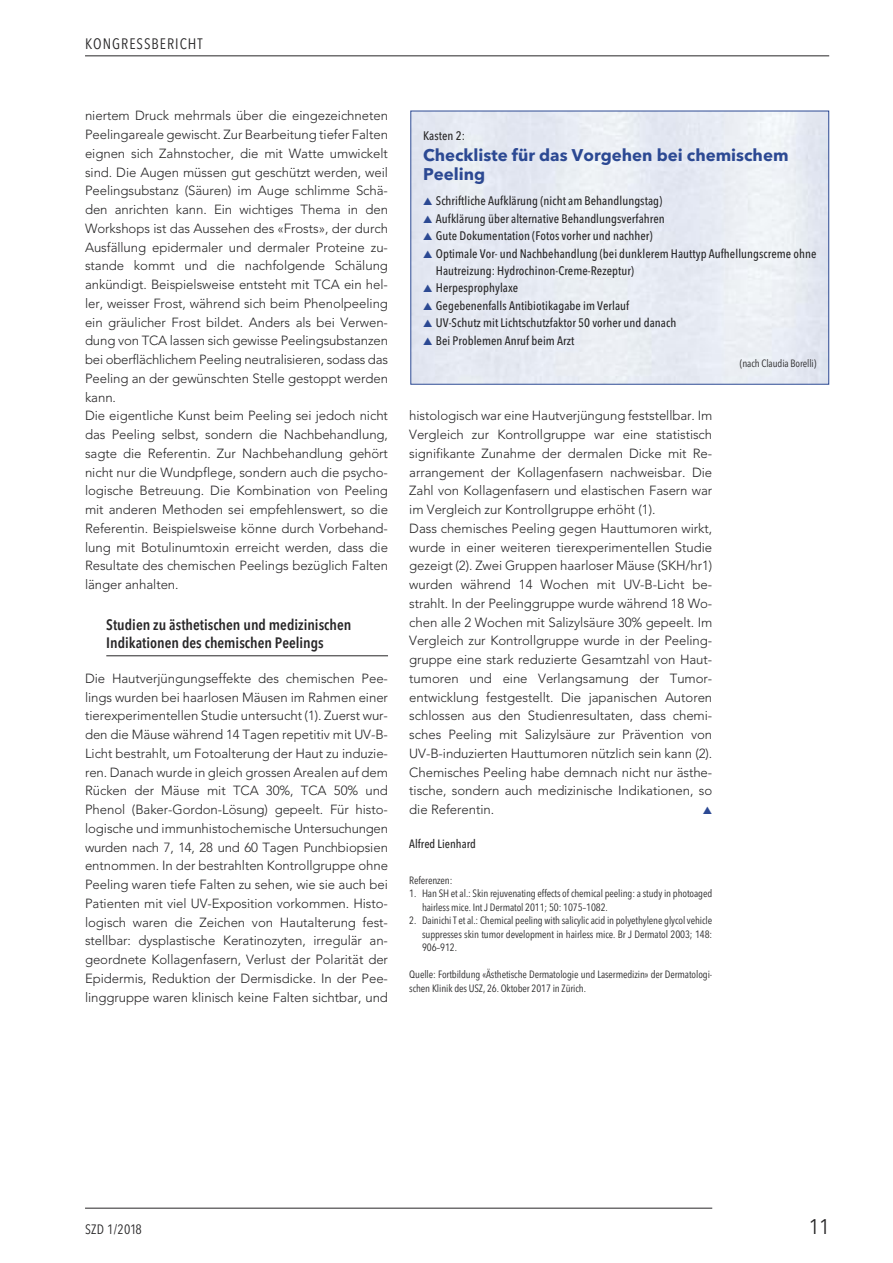
<style>
.page{position:relative;width:893px;height:1263px;background:#fff}
.page>*{position:absolute;margin:0;border:0;box-sizing:border-box;transform-origin:0 0}
.t1{font:21px "Avenir Next Condensed";color:#272627}
.t2{font:700 16.8px/19.5px "Avenir Next";color:#2c4993}
.t3{font:600 15px/18.8px "Avenir Next Condensed";color:#272627}
.t4{font:15px "Avenir Next Condensed";letter-spacing:.065em;color:#272627}
.t5{font:13.5px "Avenir Next Condensed";letter-spacing:.02em;color:#272627}
.t6{font:300 13.2px/18.8px "Avenir";letter-spacing:-.005em;color:#272627}
.t7{font:500 12.3px/16.5px "Avenir Next Condensed";letter-spacing:.005em;color:#272627}
.t8{font:500 12px "Avenir Next Condensed";color:#272627}
.t9{font:10.5px/13.5px "Avenir Next Condensed";letter-spacing:-.01em;color:#272627}
.s1{color:#2c4993}
</style>
<div class="page">
<hr style="left:85px;top:55px;width:744px;height:1px;background:#272627">
<hr style="left:106px;top:655px;width:282px;height:1px;background:#272627">
<hr style="left:85px;top:1208px;width:627px;height:1px;background:#272627">
<div style="left:410px;top:111px;width:419px;height:274px;border:1px solid #2c4993"></div>
<p class="t4" style="left:85px;top:35px;width:119px">KONGRESSBERICHT</p>
<p class="t6" style="left:85px;top:106px;width:304px">niertem Druck mehrmals über die eingezeichneten Peelingareale gewischt. Zur Bearbeitung tiefer Falten eignen sich Zahnstocher, die mit Watte umwickelt sind. Die Augen müssen gut geschützt werden, weil Peelingsubstanz (Säuren) im Auge schlimme Schä&shy;den anrichten kann. Ein wichtiges Thema in den Workshops ist das Aussehen des «Frosts», der durch Ausfällung epidermaler und dermaler Proteine zu&shy;stande kommt und die nachfolgende Schälung ankündigt. Beispielsweise entsteht mit TCA ein hel&shy;ler, weisser Frost, während sich beim Phenolpeeling ein gräulicher Frost bildet. Anders als bei Verwen&shy;dung von TCA lassen sich gewisse Peelingsubstanzen bei oberflächlichem Peeling neutralisieren, sodass das Peeling an der gewünschten Stelle gestoppt werden kann.<br>Die eigentliche Kunst beim Peeling sei jedoch nicht das Peeling selbst, sondern die Nachbehandlung, sagte die Referentin. Zur Nachbehandlung gehört nicht nur die Wundpflege, sondern auch die psycho&shy;logische Betreuung. Die Kombination von Peeling mit anderen Methoden sei empfehlenswert, so die Referentin. Beispielsweise könne durch Vorbehand&shy;lung mit Botulinumtoxin erreicht werden, dass die Resultate des chemischen Peelings bezüglich Falten länger anhalten.</p>
<p class="t3" style="left:106px;top:615px;width:247px">Studien zu ästhetischen und medizinischen<br>Indikationen des chemischen Peelings</p>
<p class="t6" style="left:85px;top:669px;width:304px;text-align:justify">Die Hautverjüngungseffekte des chemischen Pee&shy;lings wurden bei haarlosen Mäusen im Rahmen einer tierexperimentellen Studie untersucht (1). Zuerst wur&shy;den die Mäuse während 14 Tagen repetitiv mit UV-B-Licht bestrahlt, um Fotoalterung der Haut zu induzie&shy;ren. Danach wurde in gleich grossen Arealen auf dem Rücken der Mäuse mit TCA 30%, TCA 50% und Phenol (Baker-Gordon-Lösung) gepeelt. Für histo&shy;logische und immunhistochemische Untersuchungen wurden nach 7, 14, 28 und 60 Tagen Punchbiopsien entnommen. In der bestrahlten Kontrollgruppe ohne Peeling waren tiefe Falten zu sehen, wie sie auch bei Patienten mit viel UV-Exposition vorkommen. Histo&shy;logisch waren die Zeichen von Hautalterung fest&shy;stellbar: dysplastische Keratinozyten, irregulär an&shy;geordnete Kollagenfasern, Verlust der Polarität der Epidermis, Reduktion der Dermisdicke. In der Pee&shy;linggruppe waren klinisch keine Falten sichtbar, und</p>
<p class="t7" style="left:423px;top:128px;width:43px">Kasten 2:</p>
<p class="t2" style="left:423px;top:145px;width:367px">Checkliste für das Vorgehen bei chemischem<br>Peeling</p>
<p class="t7" style="left:423px;top:193px;width:241px"><span class="s1">▲</span> Schriftliche Aufklärung (nicht am Behandlungstag)</p>
<p class="t7" style="left:423px;top:210px;width:243px"><span class="s1">▲</span> Aufklärung über alternative Behandlungsverfahren</p>
<p class="t7" style="left:423px;top:228px;width:231px"><span class="s1">▲</span> Gute Dokumentation (Fotos vorher und nachher)</p>
<p class="t7" style="left:436px;top:245px;width:382px;text-indent:-13px"><span class="s1">▲</span> Optimale Vor- und Nachbehandlung (bei dunklerem Hauttyp Aufhellungscreme ohne<br>Hautreizung: Hydrochinon-Creme-Rezeptur)</p>
<p class="t7" style="left:423px;top:279px;width:97px"><span class="s1">▲</span> Herpesprophylaxe</p>
<p class="t7" style="left:423px;top:297px;width:208px"><span class="s1">▲</span> Gegebenenfalls Antibiotikagabe im Verlauf</p>
<p class="t7" style="left:423px;top:315px;width:255px"><span class="s1">▲</span> UV-Schutz mit Lichtschutzfaktor 50 vorher und danach</p>
<p class="t7" style="left:423px;top:332px;width:153px"><span class="s1">▲</span> Bei Problemen Anruf beim Arzt</p>
<p class="t9" style="left:740px;top:356px;width:78px">(nach Claudia Borelli)</p>
<p class="t6" style="left:409px;top:406px;width:304px">histologisch war eine Hautverjüngung feststellbar. Im Vergleich zur Kontrollgruppe war eine statistisch signifikante Zunahme der dermalen Dicke mit Re&shy;arrangement der Kollagenfasern nachweisbar. Die Zahl von Kollagenfasern und elastischen Fasern war im Vergleich zur Kontrollgruppe erhöht (1).<br>Dass chemisches Peeling gegen Hauttumoren wirkt, wurde in einer weiteren tierexperimentellen Studie gezeigt (2). Zwei Gruppen haarloser Mäuse (SKH/hr1) wurden während 14 Wochen mit UV-B-Licht be&shy;strahlt. In der Peelinggruppe wurde während 18 Wo&shy;chen alle 2 Wochen mit Salizylsäure 30% gepeelt. Im Vergleich zur Kontrollgruppe wurde in der Peeling&shy;gruppe eine stark reduzierte Gesamtzahl von Haut&shy;tumoren und eine Verlangsamung der Tumor&shy;entwicklung festgestellt. Die japanischen Autoren schlossen aus den Studienresultaten, dass chemi&shy;sches Peeling mit Salizylsäure zur Prävention von UV-B-induzierten Hauttumoren nützlich sein kann (2).<br>Chemisches Peeling habe demnach nicht nur ästhe&shy;tische, sondern auch medizinische Indikationen, so die Referentin.</p>
<p class="t8" style="left:409px;top:836px;width:68px">Alfred Lienhard</p>
<p class="t9" style="left:409px;top:873px;width:45px">Referenzen:</p>
<p class="t9" style="left:422px;top:887px;width:292px;text-indent:-13px">1. Han SH et al.: Skin rejuvenating effects of chemical peeling: a study in photoaged hairless mice. Int J Dermatol 2011; 50: 1075–1082.</p>
<p class="t9" style="left:422px;top:914px;width:292px;text-align:justify;text-indent:-13px">2. Dainichi T et al.: Chemical peeling with salicylic acid in polyethylene glycol vehicle suppresses skin tumor development in hairless mice. Br J Dermatol 2003; 148:<br>906–912.</p>
<p class="t9" style="left:409px;top:968px;width:304px">Quelle: Fortbildung «Ästhetische Dermatologie und Lasermedizin» der Dermatologi&shy;schen Klinik des USZ, 26. Oktober 2017 in Zürich.</p>
<p class="t5" style="left:85px;top:1221px;width:58px">SZD 1/2018</p>
<h1 class="t1" style="left:809px;top:1214px;width:22px">11</h1>
</div>
